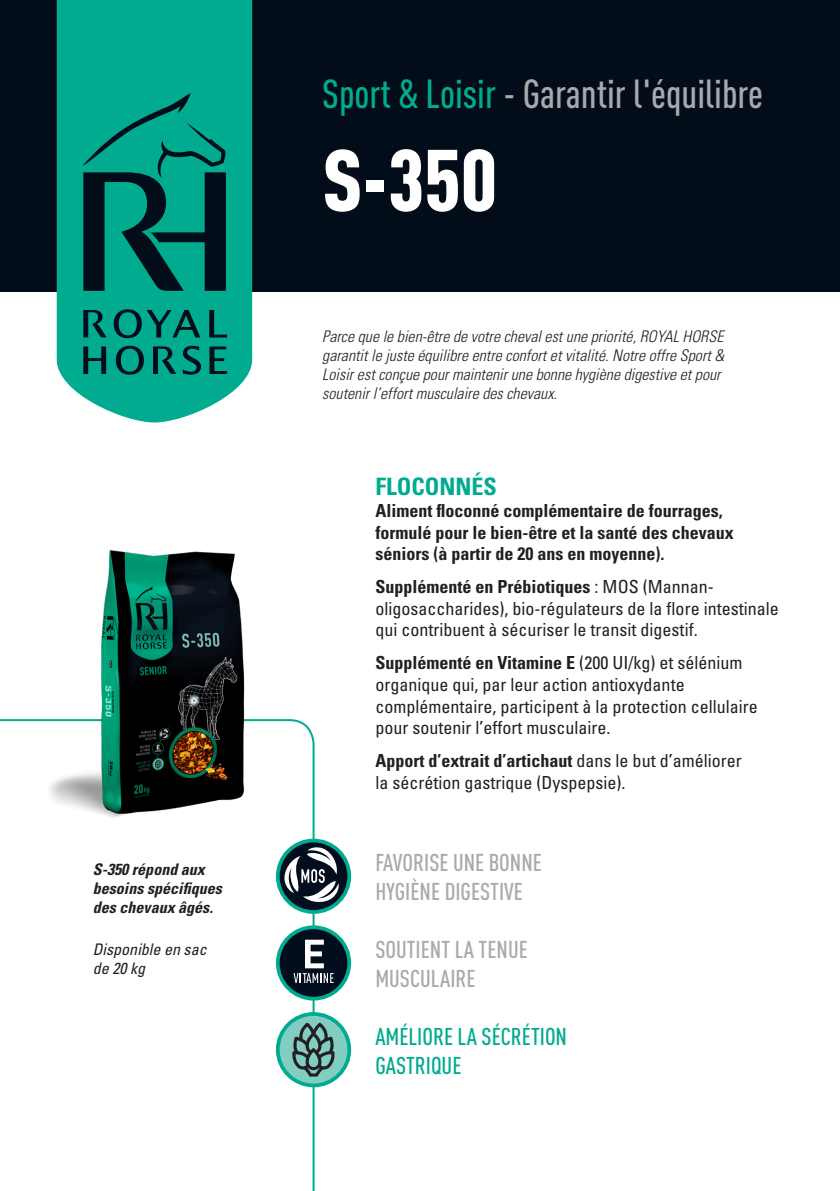
<style>
.page{position:relative;width:840px;height:1191px;background:#fff}
.page>*{position:absolute;margin:0;border:0;box-sizing:border-box;transform-origin:0 0}
.t1{font:900 86px "DIN Cond";color:#fff}
.t2{font:500 40px "DIN Cond";color:#a8a9ad}
.t3{font:500 24px/28.8px "DIN Cond";color:#a8a9ad}
.t4{font:500 24px/28.8px "DIN Cond";color:#00ab8f}
.t5{font:700 condensed 24px "Univers";color:#00ab8f}
.t6{font:condensed 18px/21.6px "Univers";color:#231f20}
.t7{font:700 condensed 18px/21.6px "Univers";color:#231f20}
.t8{font:italic 300 condensed 16px/19.2px "Univers";color:#231f20}
.t9{font:italic 700 condensed 16px/19.2px "Univers";color:#231f20}
.t10{font:italic condensed 16px/19.2px "Univers";color:#231f20}
.s1{color:#00ab8f}
.s2{font-weight:700}
</style>
<div class="page">
<svg style="left:0;top:719px;width:314px;height:472px"></svg>
<svg style="left:277px;top:840px;width:72px;height:72px"></svg>
<div style="left:276px;top:838px;width:75px;height:76px;border:4px solid #00ab8f;border-radius:50%"></div>
<svg style="left:283px;top:846px;width:56px;height:58px"></svg>
<div style="left:0;top:0;width:839px;height:291px;background:#030d1a"></div>
<svg style="left:57px;top:0;width:195px;height:422px;background:#12b197"></svg>
<div style="left:204px;top:172px;width:22px;height:119px;background:#021621"></div>
<svg style="left:83px;top:309px;width:144px;height:66px;background:#007e6e"></svg>
<svg style="left:83px;top:93px;width:142px;height:198px"></svg>
<div style="left:277px;top:927px;width:72px;height:71px;background:#020e1d;border-radius:50%"></div>
<div style="left:276px;top:925px;width:75px;height:75px;border:4px solid #00ab8f;border-radius:50%"></div>
<svg style="left:293px;top:939px;width:40px;height:44px"></svg>
<svg style="left:277px;top:1014px;width:72px;height:71px"></svg>
<div style="left:276px;top:1012px;width:75px;height:75px;border:4px solid #00ab8f;border-radius:50%"></div>
<svg style="left:292px;top:1022px;width:42px;height:54px;background:#5b8881"></svg>
<img style="left:48px;top:550px;width:248px;height:288px">
<p class="t9" style="left:93px;top:859px;width:130px">S-350 répond aux besoins spécifiques des chevaux âgés.</p>
<p class="t10" style="left:93px;top:939px;width:115px">Disponible en sac de 20 kg</p>
<p class="t2" style="left:322px;top:70px;width:442px"><span class="s1">Sport &amp; Loisir</span> - Garantir l'équilibre</p>
<p class="t1" style="left:322px;top:126px;width:176px">S-350</p>
<p class="t8" style="left:322px;top:326px;width:403px">Parce que le bien-être de votre cheval est une priorité, ROYAL HORSE garantit le juste équilibre entre confort et vitalité. Notre offre Sport &amp; Loisir est conçue pour maintenir une bonne hygiène digestive et pour soutenir l’effort musculaire des chevaux.</p>
<p class="t5" style="left:375px;top:472px;width:123px">FLOCONNÉS</p>
<p class="t7" style="left:375px;top:500px;width:359px">Aliment floconné complémentaire de fourrages, formulé pour le bien-être et la santé des chevaux séniors (à partir de 20 ans en moyenne).</p>
<p class="t6" style="left:375px;top:576px;width:404px"><span class="s2">Supplémenté en Prébiotiques</span> : MOS (Mannan&shy;oligosaccharides), bio-régulateurs de la flore intestinale qui contribuent à sécuriser le transit digestif.</p>
<p class="t6" style="left:375px;top:652px;width:383px"><span class="s2">Supplémenté en Vitamine E</span> (200 UI/kg) et sélénium organique qui, par leur action antioxydante complémentaire, participent à la protection cellulaire pour soutenir l’effort musculaire.</p>
<p class="t6" style="left:375px;top:749px;width:367px"><span class="s2">Apport d’extrait d’artichaut</span> dans le but d’améliorer la sécrétion gastrique (Dyspepsie).</p>
<p class="t3" style="left:375px;top:847px;width:168px">FAVORISE UNE BONNE<br>HYGIÈNE DIGESTIVE</p>
<p class="t3" style="left:375px;top:934px;width:154px">SOUTIENT LA TENUE<br>MUSCULAIRE</p>
<p class="t4" style="left:375px;top:1022px;width:193px">AMÉLIORE LA SÉCRÉTION<br>GASTRIQUE</p>
</div>
